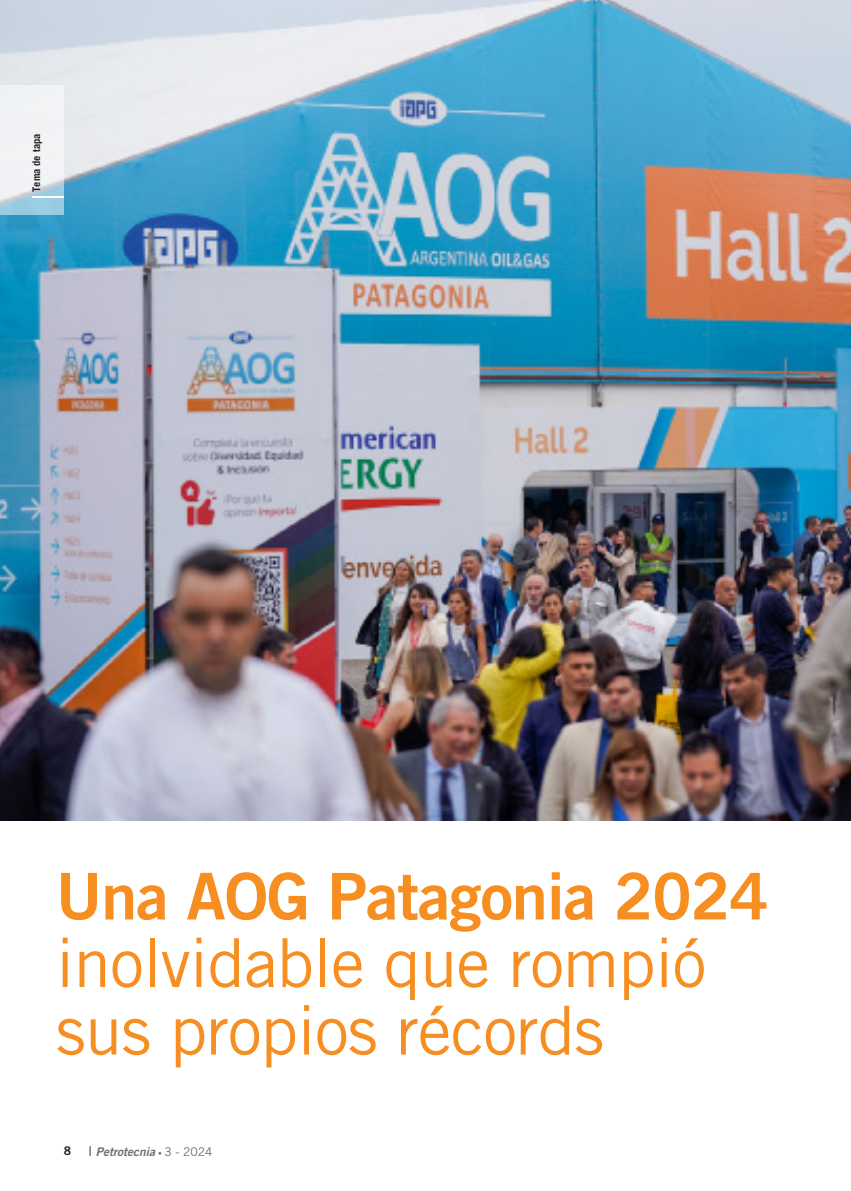
<style>
.page{position:relative;width:851px;height:1191px;background:#fff}
.page>*{position:absolute;margin:0;border:0;box-sizing:border-box;transform-origin:0 0}
.titulo{font:67.5px/67.5px "Trade Gothic";letter-spacing:-.015em;color:#f68e21}
.titulo-2{font:64.5px "Trade Gothic Bold Two";letter-spacing:-.015em;color:#f68e21}
.t1{font:italic 12px "Trade Gothic Bold Two";color:#6c6d70}
.t2{font:12px "Trade Gothic Bold Two";color:#231f20}
.recuadro{font:700 10.5px "Trade Gothic";color:#231f20}
.s1{font-style:normal;font-size:13.5px}
.s2{font-style:normal;font-size:7.5px}
.s3{font-family:"Trade Gothic";font-style:normal}
</style>
<div class="page">
<img style="left:0;top:0;width:850px;height:820px">
<svg style="left:0;top:85px;width:64px;height:129px;fill:#f1f3f5"></svg>
<hr style="left:32px;top:197px;width:32px;height:1px;background:#fff">
<p class="recuadro" style="left:30px;top:192px;width:60px;rotate:-90deg">Tema de tapa</p>
<p class="titulo-2" style="left:56px;top:856px;width:714px">Una AOG Patagonia 2024</p>
<p class="titulo" style="left:56px;top:928px;width:652px">inolvidable que rompió sus propios récords</p>
<p class="t2" style="left:64px;top:1143px;width:9px">8</p>
<p class="t1" style="left:89px;top:1143px;width:125px"><span class="s1">|</span> Petrotecnia <span class="s2">•</span> <span class="s3">3 - 2024</span></p>
</div>
